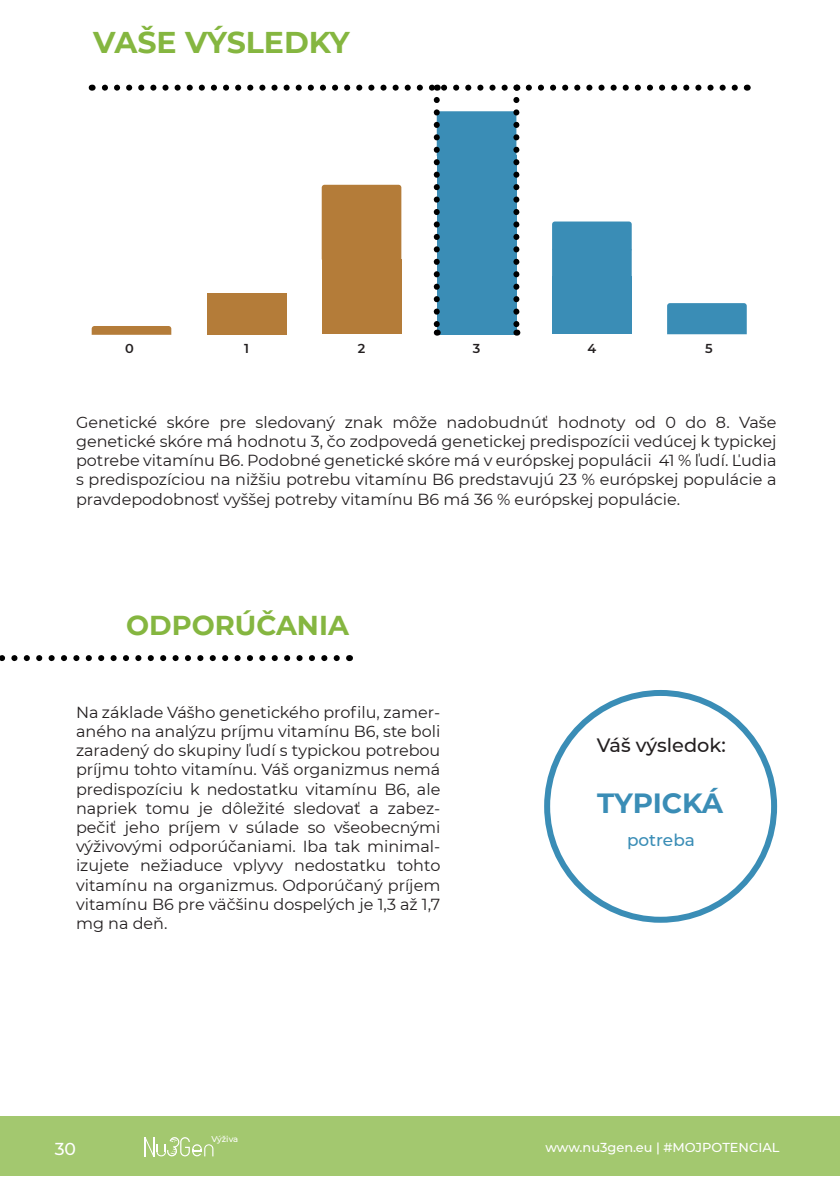
<style>
.page{position:relative;width:840px;height:1191px;background:#fff}
.page>*{position:absolute;margin:0;border:0;box-sizing:border-box;transform-origin:0 0}
.t1{font:700 30px "Montserrat";color:#85b640}
.t2{font:700 27.8px "Montserrat";letter-spacing:-.01em;color:#3a8db6}
.t3{font:700 27.2px "Montserrat";color:#85b640}
.t4{font:500 19.2px "Montserrat";color:#231f20}
.t5{font:500 17.2px "Montserrat";color:#fff}
.t6{font:500 16.8px "Montserrat";color:#3a8db6}
.t7{font:16px/19.2px "Montserrat";color:#231f20;text-align:justify}
.t8{font:500 13px "Montserrat";color:#fff}
.t9{font:600 13px "Montserrat";color:#231f20}
.t10{font:500 8.4px "Montserrat";letter-spacing:-.01em;color:#fff}
</style>
<div class="page">
<div style="left:0;top:1116px;width:839px;height:60px;background:#a3c86f"></div>
<svg style="left:144px;top:1137px;width:70px;height:20px"></svg>
<svg style="left:0;top:655px;width:336px;height:6px"></svg>
<div style="left:321px;top:185px;width:80px;height:74px;background:#b47c39"></div>
<div style="left:206px;top:293px;width:80px;height:41px;background:#b47c39"></div>
<div style="left:321px;top:259px;width:80px;height:75px;background:#b47c39"></div>
<svg style="left:92px;top:326px;width:79px;height:9px"></svg>
<div style="left:667px;top:303px;width:79px;height:31px;background:#3a8db6"></div>
<div style="left:551px;top:277px;width:80px;height:57px;background:#3a8db6"></div>
<div style="left:552px;top:221px;width:79px;height:56px;background:#3a8db6"></div>
<div style="left:544px;top:690px;width:232px;height:232px;border:6px solid #3a8db6;border-radius:50%"></div>
<svg style="left:92px;top:85px;width:642px;height:6px"></svg>
<svg style="left:433px;top:100px;width:86px;height:235px;background:#488fb2"></svg>
<h1 class="t1" style="left:93px;top:21px;width:258px">VAŠE VÝSLEDKY</h1>
<p class="t9" style="left:125px;top:339px;width:10px">0</p>
<p class="t9" style="left:244px;top:339px;width:6px">1</p>
<p class="t9" style="left:357px;top:339px;width:9px">2</p>
<p class="t9" style="left:472px;top:339px;width:9px">3</p>
<p class="t9" style="left:587px;top:339px;width:10px">4</p>
<p class="t9" style="left:704px;top:339px;width:9px">5</p>
<p class="t7" style="left:76px;top:412px;width:701px">Genetické skóre pre sledovaný znak môže nadobudnúť hodnoty od 0 do 8. Vaše genetické skóre má hodnotu 3, čo zodpovedá genetickej predispozícii vedúcej k typickej potrebe vitamínu B6. Podobné genetické skóre má v európskej populácii 41 % ľudí. Ľudia s predispozíciou na nižšiu potrebu vitamínu B6 predstavujú 23 % európskej populácie a pravdepodobnosť vyššej potreby vitamínu B6 má 36 % európskej populácie.</p>
<h3 class="t3" style="left:126px;top:605px;width:224px">ODPORÚČANIA</h3>
<p class="t7" style="left:76px;top:702px;width:365px">Na základe Vášho genetického profilu, zamer&shy;aného na analýzu príjmu vitamínu B6, ste boli zaradený do skupiny ľudí s typickou potrebou príjmu tohto vitamínu. Váš organizmus nemá predispozíciu k nedostatku vitamínu B6, ale napriek tomu je dôležité sledovať a zabez&shy;pečiť jeho príjem v súlade so všeobecnými výživovými odporúčaniami. Iba tak minimal&shy;izujete nežiaduce vplyvy nedostatku tohto vitamínu na organizmus. Odporúčaný príjem vitamínu B6 pre väčšinu dospelých je 1,3 až 1,7 mg na deň.</p>
<p class="t4" style="left:596px;top:731px;width:130px">Váš výsledok:</p>
<h2 class="t2" style="left:597px;top:783px;width:127px">TYPICKÁ</h2>
<p class="t6" style="left:626px;top:828px;width:69px">potreba</p>
<p class="t10" style="left:211px;top:1133px;width:28px">Výživa</p>
<p class="t5" style="left:55px;top:1136px;width:23px">30</p>
<p class="t8" style="left:545px;top:1138px;width:235px">www.nu3gen.eu | #MOJPOTENCIAL</p>
</div>
